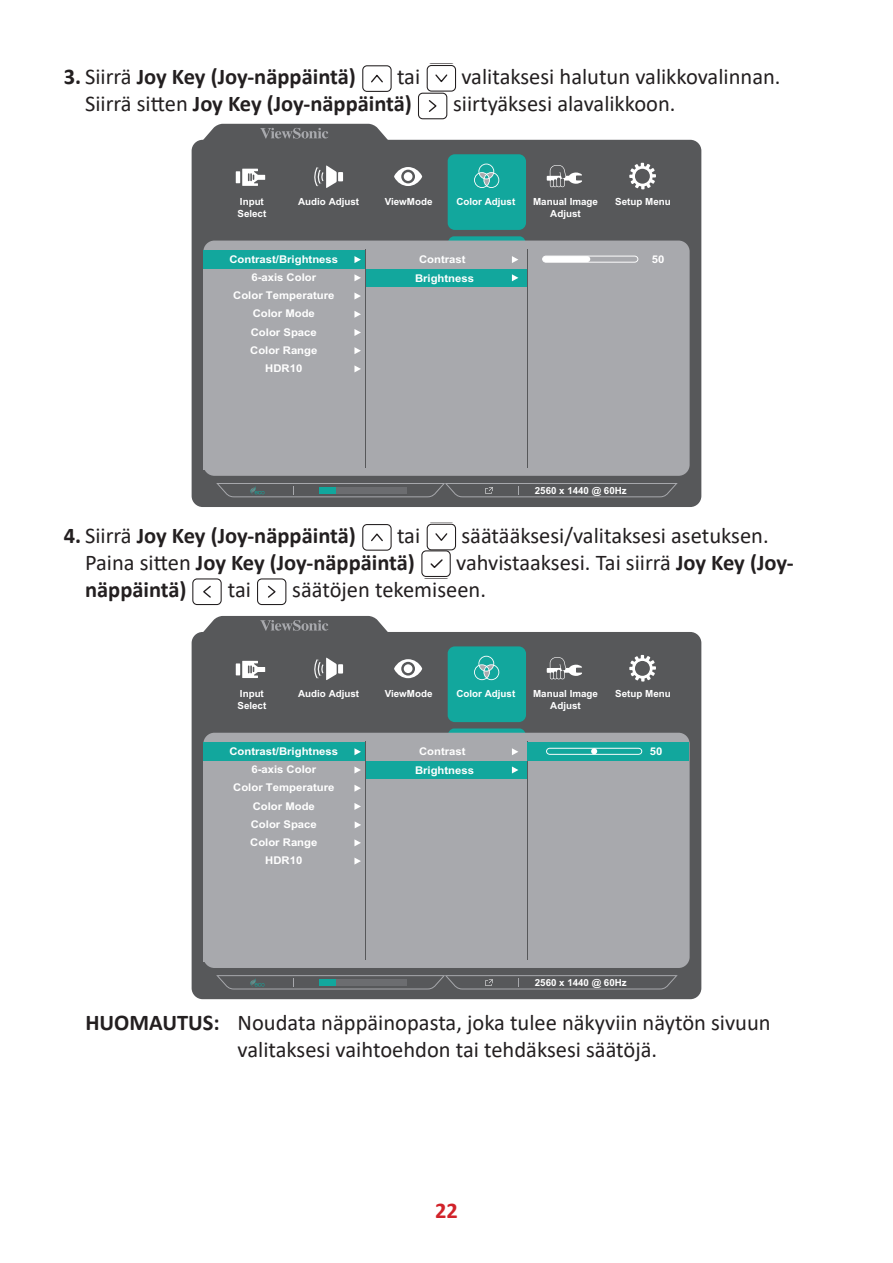
<style>
.page{position:relative;width:893px;height:1263px;background:#fff}
.page>*{position:absolute;margin:0;border:0;box-sizing:border-box;transform-origin:0 0}
.t1{font:22.5px/27px "Calibri";color:#231f20}
.t2{font:700 22.5px "Calibri";color:#231f20}
.t3{font:700 22.5px "Calibri";color:#d1232a}
.t4{font:700 10.65px/18.3px "Arial";color:#fff;text-align:center;scale:1.06 1}
.t5{font:700 9.75px/11.7px "Arial";color:#fff}
.s1{font-weight:400}
.s2{font-weight:700}
</style>
<div class="page">
<div style="left:362px;top:65px;width:30px;height:27px;border:1px solid #231f20;border-radius:4px"></div>
<svg style="left:371px;top:74px;width:12px;height:9px"></svg>
<div style="left:427px;top:65px;width:29px;height:27px;border:1px solid #231f20;border-radius:4px"></div>
<svg style="left:435px;top:74px;width:13px;height:9px"></svg>
<div style="left:418px;top:93px;width:29px;height:26px;border:1px solid #231f20;border-radius:4px"></div>
<svg style="left:428px;top:100px;width:9px;height:12px"></svg>
<div style="left:192px;top:140px;width:509px;height:367px;background:#57585a;border-radius:11px"></div>
<svg style="left:448px;top:236px;width:78px;height:5px"></svg>
<div style="left:203px;top:241px;width:487px;height:235px;background:#a8a9ad;border-radius:11px"></div>
<div style="left:448px;top:154px;width:78px;height:76px;background:#12a79d;border-radius:7px"></div>
<svg style="left:354px;top:347px;width:7px;height:7px"></svg>
<svg style="left:354px;top:311px;width:7px;height:7px"></svg>
<svg style="left:354px;top:292px;width:7px;height:8px"></svg>
<div style="left:366px;top:269px;width:161px;height:18px;background:#12a79d"></div>
<svg style="left:354px;top:274px;width:7px;height:7px"></svg>
<div style="left:203px;top:250px;width:162px;height:19px;background:#12a79d"></div>
<svg style="left:354px;top:256px;width:7px;height:7px"></svg>
<svg style="left:512px;top:256px;width:6px;height:7px"></svg>
<svg style="left:512px;top:274px;width:6px;height:7px"></svg>
<div style="left:203px;top:451px;width:162px;height:18px;background:#a8a9ad"></div>
<svg style="left:354px;top:365px;width:7px;height:7px"></svg>
<hr style="left:527px;top:249px;width:1px;height:219px;background:#57585a">
<hr style="left:365px;top:249px;width:1px;height:219px;background:#57585a">
<svg style="left:216px;top:483px;width:462px;height:14px"></svg>
<svg style="left:198px;top:124px;width:195px;height:17px"></svg>
<svg style="left:542px;top:256px;width:96px;height:7px"></svg>
<div style="left:543px;top:256px;width:47px;height:6px;background:#fff;border-radius:3px"></div>
<svg style="left:354px;top:329px;width:7px;height:7px"></svg>
<svg style="left:629px;top:163px;width:27px;height:26px"></svg>
<svg style="left:474px;top:164px;width:25px;height:24px"></svg>
<svg style="left:394px;top:167px;width:28px;height:19px"></svg>
<div style="left:404px;top:172px;width:8px;height:9px;background:#fff;border-radius:50%"></div>
<svg style="left:547px;top:165px;width:35px;height:22px"></svg>
<hr style="left:236px;top:171px;width:4px;height:12px;background:#fff">
<svg style="left:242px;top:169px;width:23px;height:17px"></svg>
<div style="left:338px;top:172px;width:5px;height:9px;background:#fff"></div>
<svg style="left:314px;top:165px;width:23px;height:23px"></svg>
<div style="left:362px;top:524px;width:30px;height:27px;border:1px solid #231f20;border-radius:4px"></div>
<svg style="left:371px;top:533px;width:12px;height:9px"></svg>
<div style="left:427px;top:524px;width:29px;height:26px;border:1px solid #231f20;border-radius:4px"></div>
<svg style="left:435px;top:533px;width:13px;height:8px"></svg>
<svg style="left:430px;top:522px;width:23px;height:1px"></svg>
<svg style="left:424px;top:578px;width:24px;height:1px"></svg>
<div style="left:421px;top:550px;width:30px;height:27px;border:1px solid #231f20;border-radius:4px"></div>
<svg style="left:430px;top:559px;width:13px;height:9px"></svg>
<div style="left:192px;top:578px;width:30px;height:27px;border:1px solid #231f20;border-radius:4px"></div>
<svg style="left:203px;top:585px;width:8px;height:13px"></svg>
<div style="left:257px;top:578px;width:29px;height:27px;border:1px solid #231f20;border-radius:4px"></div>
<svg style="left:267px;top:585px;width:9px;height:13px"></svg>
<div style="left:192px;top:632px;width:509px;height:367px;background:#57585a;border-radius:11px"></div>
<svg style="left:448px;top:728px;width:78px;height:5px"></svg>
<div style="left:203px;top:733px;width:487px;height:235px;background:#a8a9ad;border-radius:11px"></div>
<div style="left:448px;top:646px;width:78px;height:76px;background:#12a79d;border-radius:7px"></div>
<svg style="left:354px;top:839px;width:7px;height:7px"></svg>
<svg style="left:354px;top:803px;width:7px;height:7px"></svg>
<svg style="left:354px;top:785px;width:7px;height:7px"></svg>
<div style="left:366px;top:761px;width:161px;height:18px;background:#12a79d"></div>
<svg style="left:354px;top:766px;width:7px;height:7px"></svg>
<div style="left:203px;top:743px;width:162px;height:18px;background:#12a79d"></div>
<svg style="left:354px;top:748px;width:7px;height:7px"></svg>
<svg style="left:512px;top:748px;width:6px;height:7px"></svg>
<svg style="left:512px;top:766px;width:6px;height:7px"></svg>
<div style="left:203px;top:943px;width:162px;height:18px;background:#a8a9ad"></div>
<svg style="left:354px;top:857px;width:7px;height:7px"></svg>
<hr style="left:527px;top:741px;width:1px;height:219px;background:#57585a">
<hr style="left:365px;top:741px;width:1px;height:219px;background:#57585a">
<svg style="left:216px;top:975px;width:462px;height:14px"></svg>
<svg style="left:198px;top:616px;width:190px;height:17px"></svg>
<div style="left:528px;top:743px;width:161px;height:18px;background:#12a79d"></div>
<svg style="left:546px;top:748px;width:96px;height:7px"></svg>
<svg style="left:355px;top:821px;width:6px;height:7px"></svg>
<svg style="left:629px;top:655px;width:27px;height:26px"></svg>
<svg style="left:474px;top:656px;width:25px;height:24px"></svg>
<svg style="left:394px;top:659px;width:28px;height:19px"></svg>
<div style="left:404px;top:664px;width:8px;height:9px;background:#fff;border-radius:50%"></div>
<svg style="left:547px;top:657px;width:35px;height:22px"></svg>
<hr style="left:236px;top:663px;width:4px;height:12px;background:#fff">
<svg style="left:242px;top:661px;width:23px;height:17px"></svg>
<div style="left:338px;top:664px;width:5px;height:9px;background:#fff"></div>
<svg style="left:314px;top:657px;width:23px;height:23px"></svg>
<p class="t2" style="left:64px;top:60px;width:294px">3. <span class="s1">Siirrä</span> Joy Key (Joy-näppäintä)</p>
<p class="t1" style="left:397px;top:62px;width:25px">tai</p>
<p class="t1" style="left:461px;top:62px;width:321px">valitaksesi halutun valikkovalinnan.</p>
<p class="t2" style="left:85px;top:87px;width:328px"><span class="s1">Siirrä sitten</span> Joy Key (Joy-näppäintä)</p>
<p class="t1" style="left:453px;top:89px;width:224px">siirtyäksesi alavalikkoon.</p>
<p class="t5" style="left:237px;top:196px;width:30px">Input<br>Select</p>
<p class="t5" style="left:298px;top:196px;width:63px">Audio Adjust</p>
<p class="t4" style="left:229px;top:250px;width:104px">Contrast/Brightness<br>6-axis Color<br>Color Temperature<br>Color Mode<br>Color Space<br>Color Range<br>HDR10</p>
<p class="t5" style="left:385px;top:196px;width:49px">ViewMode</p>
<p class="t5" style="left:456px;top:196px;width:60px">Color Adjust</p>
<p class="t5" style="left:533px;top:196px;width:66px">Manual Image</p>
<p class="t5" style="left:615px;top:196px;width:57px">Setup Menu</p>
<p class="t5" style="left:550px;top:207px;width:32px">Adjust</p>
<p class="t4" style="left:415px;top:250px;width:57px;line-height:19.2px">Contrast<br>Brightness</p>
<p class="t4" style="left:652px;top:250px;width:13px">50</p>
<p class="t5" style="left:535px;top:485px;width:93px">2560 x 1440 @ 60Hz</p>
<p class="t2" style="left:64px;top:519px;width:294px">4. <span class="s1">Siirrä</span> Joy Key (Joy-näppäintä)</p>
<p class="t1" style="left:397px;top:521px;width:25px">tai</p>
<p class="t1" style="left:461px;top:521px;width:309px">säätääksesi/valitaksesi asetuksen.</p>
<p class="t2" style="left:85px;top:546px;width:331px"><span class="s1">Paina sitten</span> Joy Key (Joy-näppäintä)</p>
<p class="t1" style="left:456px;top:548px;width:339px">vahvistaaksesi. Tai siirrä <span class="s2">Joy Key (Joy-</span></p>
<p class="t2" style="left:85px;top:573px;width:103px">näppäintä)</p>
<p class="t1" style="left:228px;top:575px;width:25px">tai</p>
<p class="t1" style="left:292px;top:575px;width:195px">säätöjen tekemiseen.</p>
<p class="t5" style="left:237px;top:688px;width:30px">Input<br>Select</p>
<p class="t5" style="left:298px;top:688px;width:63px">Audio Adjust</p>
<p class="t4" style="left:229px;top:742px;width:104px">Contrast/Brightness<br>6-axis Color<br>Color Temperature<br>Color Mode<br>Color Space<br>Color Range<br>HDR10</p>
<p class="t5" style="left:385px;top:688px;width:49px">ViewMode</p>
<p class="t5" style="left:456px;top:688px;width:60px">Color Adjust</p>
<p class="t5" style="left:533px;top:688px;width:66px">Manual Image</p>
<p class="t5" style="left:615px;top:688px;width:57px">Setup Menu</p>
<p class="t5" style="left:550px;top:699px;width:32px">Adjust</p>
<p class="t4" style="left:415px;top:742px;width:57px;line-height:19.2px">Contrast<br>Brightness</p>
<p class="t4" style="left:650px;top:742px;width:13px">50</p>
<p class="t5" style="left:535px;top:977px;width:93px">2560 x 1440 @ 60Hz</p>
<p class="t1" style="left:238px;top:1009px;width:535px;text-indent:-152px"><span class="s2">HUOMAUTUS:</span> Noudata näppäinopasta, joka tulee näkyviin näytön sivuun valitaksesi vaihtoehdon tai tehdäksesi säätöjä.</p>
<p class="t3" style="left:435px;top:1194px;width:24px">22</p>
</div>
